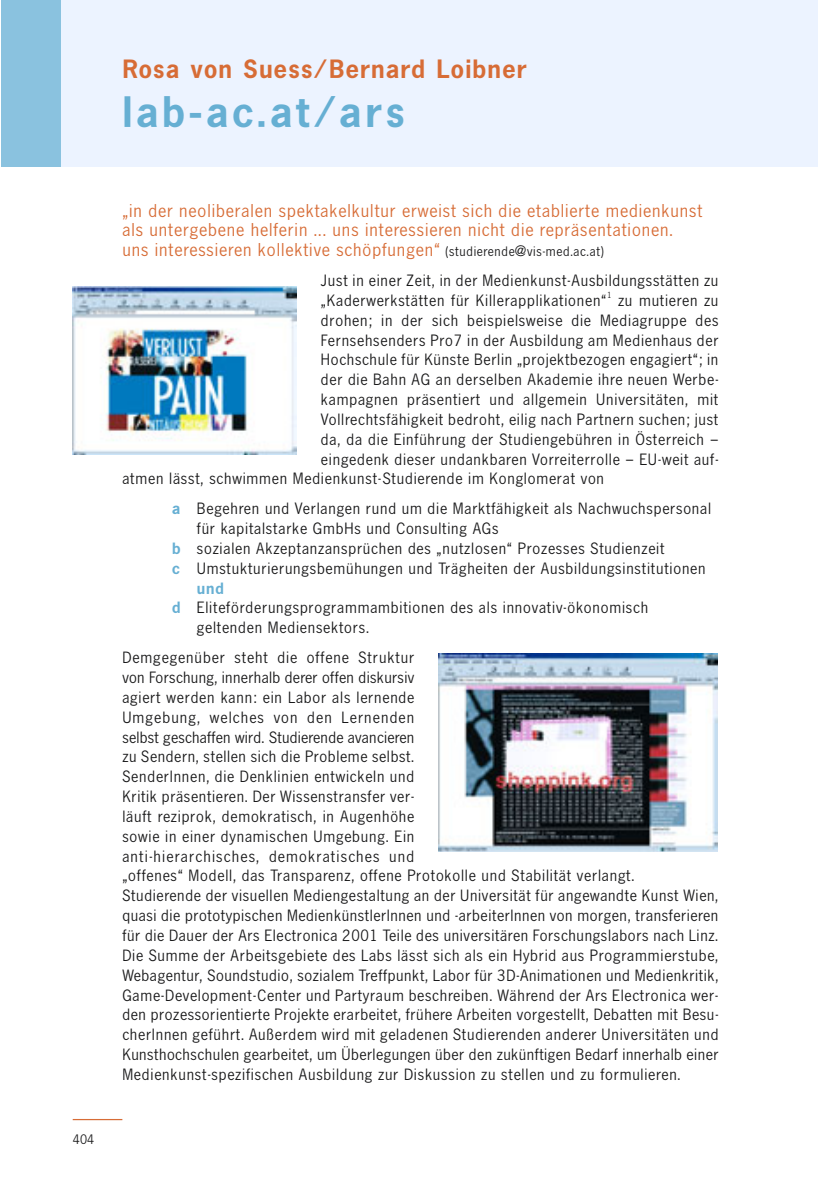
<style>
.page{position:relative;width:818px;height:1199px;background:#fff}
.page>*{position:absolute;margin:0;border:0;box-sizing:border-box;transform-origin:0 0}
.t1{font:700 43.75px "NE13";letter-spacing:.1em;color:#66afd3}
.t2{font:700 26.25px "NE13";letter-spacing:.055em;color:#d76c36}
.t3{font:18.38px/19.8px "NE13";letter-spacing:.06em;color:#d76c36}
.t4{font:16.1px/19.8px "NE13";letter-spacing:.06em;color:#181819}
.t5{font:700 16.1px "NE13";color:#66afd3}
.t6{font:13.65px "NE13";color:#181819}
.t7{font:8.75px "NE13";color:#181819}
.s1{font-size:13.65px;color:#181819}
.s2{font-family:"News Gothic";font-size:13.65px;color:#181819}
.s3{font-weight:700;color:#66afd3}
</style>
<div class="page">
<hr style="left:73px;top:1119px;width:49px;height:1px;background:#d76c36">
<div style="left:1px;top:0;width:816px;height:167px;background:#ecf3ff"></div>
<div style="left:1px;top:0;width:59px;height:167px;background:#8ac2df"></div>
<img style="left:73px;top:286px;width:223px;height:169px">
<img style="left:438px;top:653px;width:279px;height:198px">
<h2 class="t2" style="left:122px;top:60px;width:405px">Rosa von Suess/Bernard Loibner</h2>
<h1 class="t1" style="left:122px;top:97px;width:283px">lab-ac.at/ars</h1>
<p class="t6" style="left:73px;top:1135px;width:23px">404</p>
<p class="t3" style="left:122px;top:202px;width:581px">„in der neoliberalen spektakelkultur erweist sich die etablierte medienkunst als untergebene helferin ... uns interessieren nicht die repräsentationen. uns interessieren kollektive schöpfungen“ <span class="s1">(studierende</span><span class="s2">@</span><span class="s1">vis-med.ac.at)</span></p>
<p class="t4" style="left:321px;top:272px;width:398px">Just in einer Zeit, in der Medienkunst-Ausbildungsstätten zu „Kaderwerkstätten für Killerapplikationen“</p>
<p class="t7" style="left:607px;top:292px;width:6px">1</p>
<p class="t4" style="left:617px;top:292px;width:102px">zu mutieren zu</p>
<p class="t4" style="left:321px;top:312px;width:398px">drohen; in der sich beispielsweise die Mediagruppe des</p>
<p class="t4" style="left:321px;top:331px;width:398px">Fernsehsenders Pro7 in der Ausbildung am Medienhaus der</p>
<p class="t4" style="left:321px;top:351px;width:398px">Hochschule für Künste Berlin „projektbezogen engagiert“; in</p>
<p class="t4" style="left:321px;top:371px;width:398px">der die Bahn AG an derselben Akademie ihre neuen Werbe-</p>
<p class="t4" style="left:321px;top:391px;width:398px">kampagnen präsentiert und allgemein Universitäten, mit</p>
<p class="t4" style="left:321px;top:411px;width:398px">Vollrechtsfähigkeit bedroht, eilig nach Partnern suchen; just</p>
<p class="t4" style="left:321px;top:431px;width:398px">da, da die Einführung der Studiengebühren in Österreich –</p>
<p class="t4" style="left:321px;top:450px;width:398px">eingedenk dieser undankbaren Vorreiterrolle – EU-weit auf-</p>
<p class="t4" style="left:122px;top:470px;width:483px">atmen lässt, schwimmen Medienkunst-Studierende im Konglomerat von</p>
<p class="t4" style="left:172px;top:500px;width:540px"><span class="s3">a</span> Begehren und Verlangen rund um die Marktfähigkeit als Nachwuchspersonal</p>
<p class="t4" style="left:197px;top:520px;width:303px">für kapitalstarke GmbHs und Consulting AGs</p>
<p class="t4" style="left:172px;top:540px;width:493px"><span class="s3">b</span> sozialen Akzeptanzansprüchen des „nutzlosen“ Prozesses Studienzeit</p>
<p class="t4" style="left:172px;top:560px;width:534px"><span class="s3">c</span> Umstukturierungsbemühungen und Trägheiten der Ausbildungsinstitutionen</p>
<p class="t5" style="left:197px;top:582px;width:29px">und</p>
<p class="t4" style="left:172px;top:599px;width:477px"><span class="s3">d</span> Eliteförderungsprogrammambitionen des als innovativ-ökonomisch</p>
<p class="t4" style="left:197px;top:619px;width:173px">geltenden Mediensektors.</p>
<p class="t4" style="left:122px;top:649px;width:597px">Demgegenüber steht die offene Struktur<br>von Forschung, innerhalb derer offen diskursiv<br>agiert werden kann: ein Labor als lernende<br>Umgebung, welches von den Lernenden<br>selbst geschaffen wird. Studierende avancieren<br>zu Sendern, stellen sich die Probleme selbst.<br>SenderInnen, die Denklinien entwickeln und<br>Kritik präsentieren. Der Wissenstransfer ver-<br>läuft reziprok, demokratisch, in Augenhöhe<br>sowie in einer dynamischen Umgebung. Ein<br>anti-hierarchisches, demokratisches und<br>„offenes“ Modell, das Transparenz, offene Protokolle und Stabilität verlangt.<br>Studierende der visuellen Mediengestaltung an der Universität für angewandte Kunst Wien, quasi die prototypischen MedienkünstlerInnen und -arbeiterInnen von morgen, transferieren für die Dauer der Ars Electronica 2001 Teile des universitären Forschungslabors nach Linz.<br>Die Summe der Arbeitsgebiete des Labs lässt sich als ein Hybrid aus Programmierstube, Webagentur, Soundstudio, sozialem Treffpunkt, Labor für 3D-Animationen und Medienkritik, Game-Development-Center und Partyraum beschreiben. Während der Ars Electronica wer&shy;den prozessorientierte Projekte erarbeitet, frühere Arbeiten vorgestellt, Debatten mit Besu&shy;cherInnen geführt. Außerdem wird mit geladenen Studierenden anderer Universitäten und Kunsthochschulen gearbeitet, um Überlegungen über den zukünftigen Bedarf innerhalb einer Medienkunst-spezifischen Ausbildung zur Diskussion zu stellen und zu formulieren.</p>
</div>
